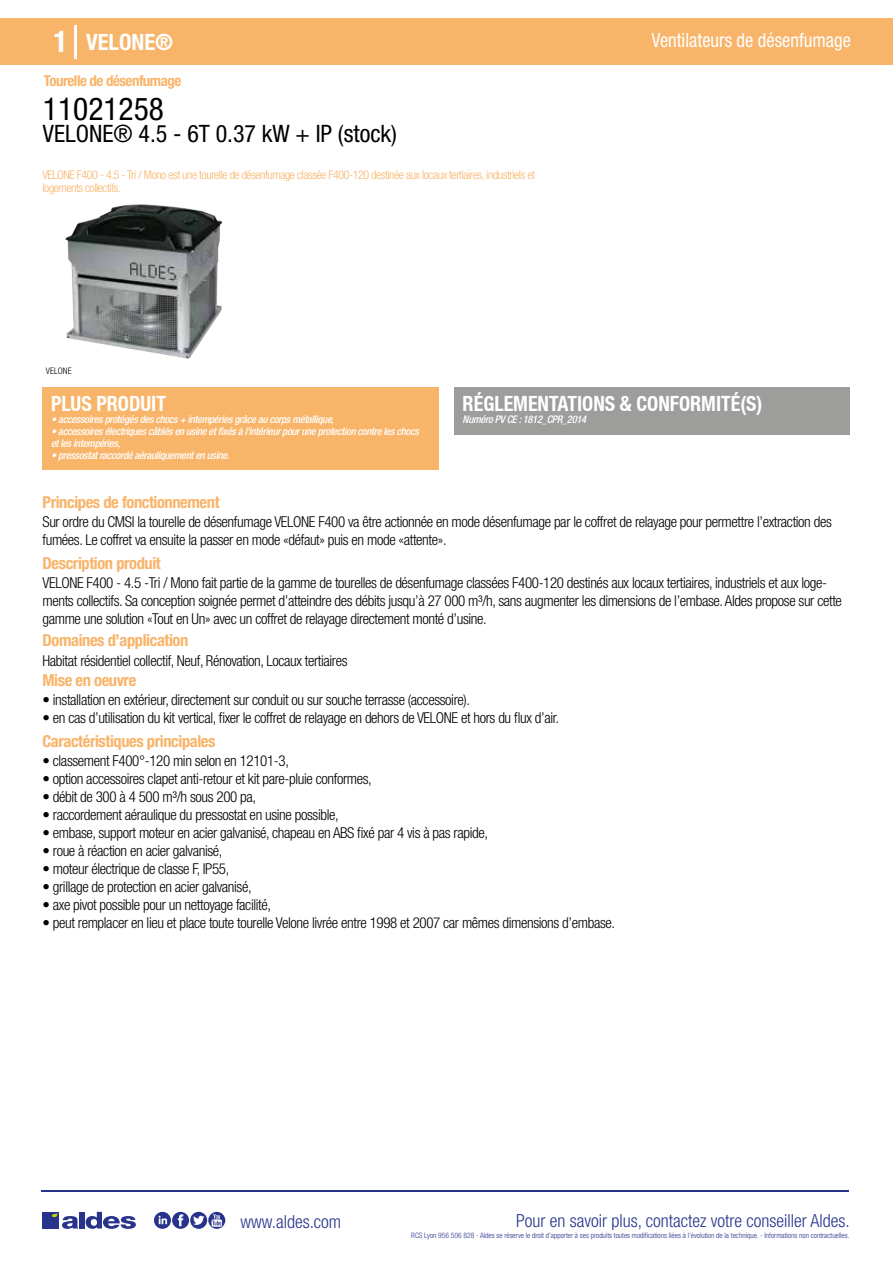
<style>
.page{position:relative;width:893px;height:1263px;background:#fff}
.page>*{position:absolute;margin:0;border:0;box-sizing:border-box;transform-origin:0 0}
.t1{font:condensed 31.5px "Helvetica Neue LT Std";color:#000}
.t2{font:condensed 24px "Helvetica Neue LT Std";color:#000}
.t3{font:700 condensed 22.5px "Helvetica Neue LT Std";color:#fff}
.t4{font:700 condensed 21px "Helvetica Neue";color:#fff;scale:.95 1}
.t5{font:condensed 19.5px "Helvetica Neue LT Std";color:#fff;scale:.95 1}
.t6{font:300 condensed 18px "Helvetica Neue";color:#28348b}
.t7{font:700 condensed 16.5px "Helvetica Neue LT Std";letter-spacing:-.025em;color:#f8b469}
.t8{font:300 condensed 15px/18px "Helvetica Neue LT Std";letter-spacing:-.025em;color:#000}
.t9{font:700 condensed 15px "Helvetica Neue LT Std";letter-spacing:-.035em;color:#f8b469}
.t10{font:300 condensed 12px/13.5px "Helvetica Neue LT Std";letter-spacing:-.035em;color:#f8b469}
.t11{font:italic 500 condensed 10.5px/12px "Helvetica Neue";letter-spacing:-.03em;color:#fff}
.t12{font:300 condensed 7.5px "Helvetica Neue";color:#28348b}
.s1{font-size:30px}
</style>
<div class="page">
<div style="left:0;top:18px;width:893px;height:46px;background:#f8b469"></div>
<div style="left:454px;top:387px;width:396px;height:48px;background:#9d9d9c"></div>
<div style="left:43px;top:387px;width:396px;height:83px;background:#f8b469"></div>
<hr style="left:74px;top:25px;width:2px;height:33px;background:#fff">
<svg style="left:65px;top:204px;width:157px;height:155px"></svg>
<hr style="left:41px;top:1190px;width:808px;height:1px;background:#28348b">
<svg style="left:154px;top:1212px;width:71px;height:17px"></svg>
<div style="left:42px;top:1212px;width:17px;height:16px;background:#28348b"></div>
<div style="left:79px;top:1212px;width:5px;height:16px;background:#28348b"></div>
<svg style="left:86px;top:1212px;width:50px;height:17px"></svg>
<svg style="left:52px;top:1213px;width:26px;height:16px"></svg>
<h3 class="t3" style="left:54px;top:28px;width:121px"><span class="s1">1</span> VELONE®</h3>
<h3 class="t5" style="left:652px;top:29px;width:211px">Ventilateurs de désenfumage</h3>
<p class="t9" style="left:44px;top:71px;width:139px">Tourelle de désenfumage</p>
<h1 class="t1" style="left:43px;top:91px;width:122px">11021258</h1>
<h2 class="t2" style="left:43px;top:120px;width:356px">VELONE® 4.5 - 6T 0.37 kW + IP (stock)</h2>
<p class="t10" style="left:43px;top:167px;width:494px">VELONE F400 - 4.5 - Tri / Mono est une tourelle de désenfumage classée F400-120 destinée aux locaux tertiaires, industriels et logements collectifs.</p>
<h3 class="t4" style="left:51px;top:391px;width:122px">PLUS PRODUIT</h3>
<p class="t11" style="left:51px;top:413px;width:284px">• accessoires protégés des chocs + intempéries grâce au corps métallique,</p>
<p class="t11" style="left:51px;top:425px;width:369px">• accessoires électriques câblés en usine et fixés à l’intérieur pour une protection contre les chocs et les intempéries,</p>
<p class="t11" style="left:51px;top:449px;width:180px">• pressostat raccordé aérauliquement en usine.</p>
<p class="t7" style="left:43px;top:492px;width:179px">Principes de fonctionnement</p>
<h3 class="t4" style="left:463px;top:391px;width:317px">RÉGLEMENTATIONS &amp; CONFORMITÉ(S)</h3>
<p class="t11" style="left:463px;top:413px;width:125px">Numéro PV CE : 1812_CPR_2014</p>
<p class="t8" style="left:43px;top:513px;width:791px">Sur ordre du CMSI la tourelle de désenfumage VELONE F400 va être actionnée en mode désenfumage par le coffret de relayage pour permettre l’extraction des fumées. Le coffret va ensuite la passer en mode «défaut» puis en mode «attente».</p>
<p class="t8" style="left:43px;top:573px;width:801px">VELONE F400 - 4.5 -Tri / Mono fait partie de la gamme de tourelles de désenfumage classées F400-120 destinés aux locaux tertiaires, industriels et aux loge&shy;ments collectifs. Sa conception soignée permet d’atteindre des débits jusqu’à 27 000 m³/h, sans augmenter les dimensions de l’embase. Aldes propose sur cette gamme une solution «Tout en Un» avec un coffret de relayage directement monté d’usine.</p>
<p class="t8" style="left:43px;top:651px;width:307px">Habitat résidentiel collectif, Neuf, Rénovation, Locaux tertiaires</p>
<p class="t8" style="left:43px;top:691px;width:429px">• installation en extérieur, directement sur conduit ou sur souche terrasse (accessoire).</p>
<p class="t8" style="left:43px;top:709px;width:518px">• en cas d’utilisation du kit vertical, fixer le coffret de relayage en dehors de VELONE et hors du flux d’air.</p>
<p class="t7" style="left:43px;top:553px;width:120px">Description produit</p>
<p class="t7" style="left:43px;top:630px;width:147px">Domaines d’application</p>
<p class="t7" style="left:43px;top:670px;width:95px">Mise en oeuvre</p>
<p class="t7" style="left:43px;top:731px;width:174px">Caractéristiques principales</p>
<p class="t8" style="left:43px;top:751px;width:248px">• classement F400°-120 min selon en 12101-3,</p>
<p class="t8" style="left:43px;top:769px;width:331px">• option accessoires clapet anti-retour et kit pare-pluie conformes,</p>
<p class="t8" style="left:43px;top:787px;width:215px">• débit de 300 à 4 500 m³/h sous 200 pa,</p>
<p class="t8" style="left:43px;top:805px;width:298px">• raccordement aéraulique du pressostat en usine possible,</p>
<p class="t8" style="left:43px;top:823px;width:447px">• embase, support moteur en acier galvanisé, chapeau en ABS fixé par 4 vis à pas rapide,</p>
<p class="t8" style="left:43px;top:841px;width:181px">• roue à réaction en acier galvanisé,</p>
<p class="t8" style="left:43px;top:859px;width:188px">• moteur électrique de classe F, IP55,</p>
<p class="t8" style="left:43px;top:877px;width:211px">• grillage de protection en acier galvanisé,</p>
<p class="t8" style="left:43px;top:895px;width:230px">• axe pivot possible pour un nettoyage facilité,</p>
<p class="t8" style="left:43px;top:913px;width:574px">• peut remplacer en lieu et place toute tourelle Velone livrée entre 1998 et 2007 car mêmes dimensions d’embase.</p>
<p class="t6" style="left:240px;top:1211px;width:102px">www.aldes.com</p>
<p class="t6" style="left:516px;top:1211px;width:335px">Pour en savoir plus, contactez votre conseiller Aldes.</p>
<p class="t12" style="left:411px;top:1230px;width:440px">RCS Lyon 956 506 828 - Aldes se réserve le droit d’apporter à ses produits toutes modifications liées à l’évolution de la technique. - Informations non contractuelles.</p>
</div>
